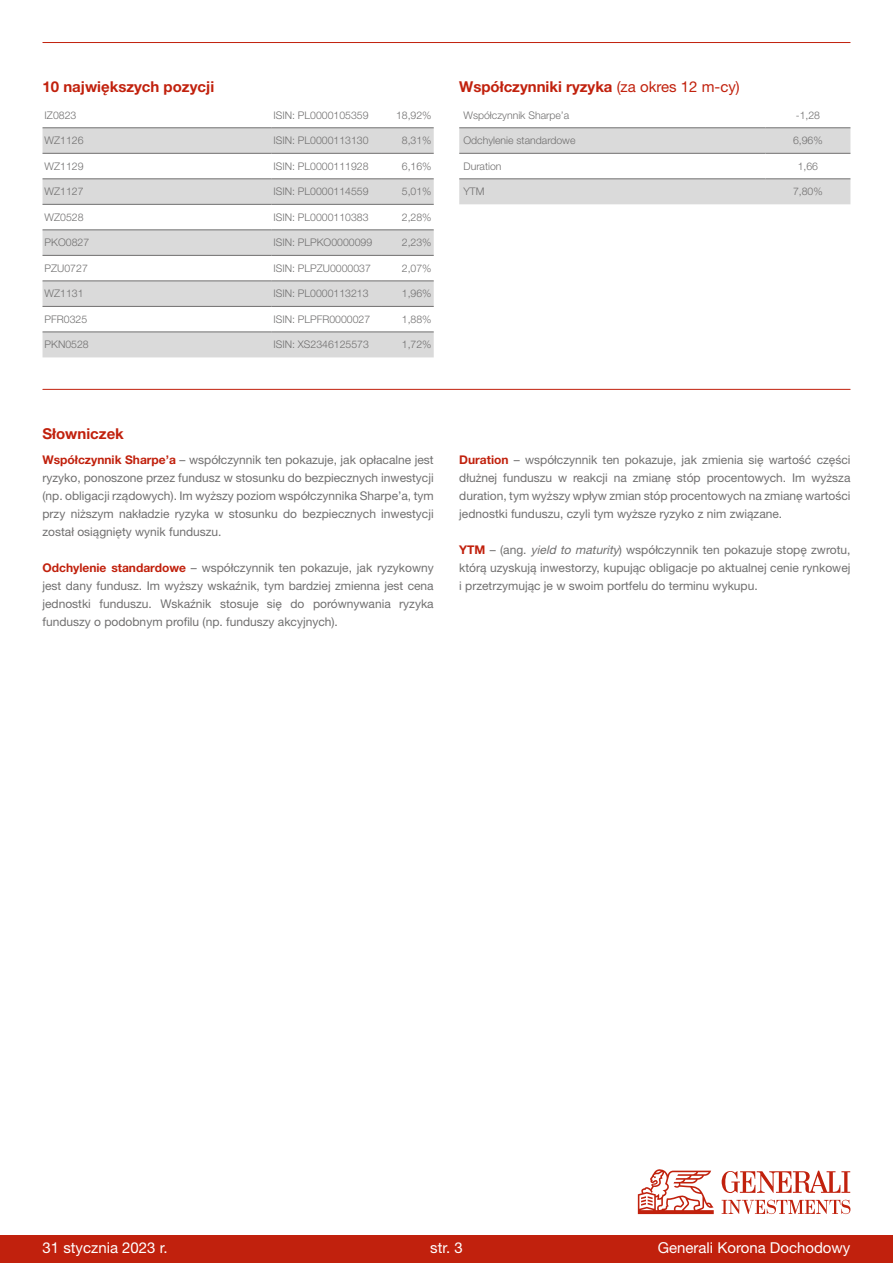
<style>
.page{position:relative;width:893px;height:1263px;background:#fff}
.page>*{position:absolute;margin:0;border:0;box-sizing:border-box;transform-origin:0 0}
.t1{font:700 15px "Helvetica Neue LT Pro";color:#c1210d}
.t2{font:15px "Helvetica Neue LT Pro";color:#fff}
.t3{font:12px/18px "Helvetica Neue LT Pro";color:#706f6f;text-align:justify}
.t4{font:300 10.5px "Helvetica Neue LT Pro";color:#706f6f}
.s1{font-weight:400}
.s2{font-weight:700;color:#c1210d}
.s3{font-style:italic}
</style>
<div class="page">
<hr style="left:43px;top:42px;width:807px;height:1px;background:#c1210d">
<svg style="left:43px;top:127px;width:391px;height:1px"></svg>
<svg style="left:43px;top:129px;width:391px;height:228px;fill:#dadada"></svg>
<hr style="left:43px;top:128px;width:228px;height:1px;background:#706f6f">
<hr style="left:271px;top:128px;width:110px;height:1px;background:#706f6f">
<hr style="left:381px;top:128px;width:53px;height:1px;background:#706f6f">
<hr style="left:43px;top:153px;width:228px;height:1px;background:#706f6f">
<hr style="left:271px;top:153px;width:110px;height:1px;background:#706f6f">
<hr style="left:381px;top:153px;width:53px;height:1px;background:#706f6f">
<hr style="left:43px;top:179px;width:228px;height:1px;background:#706f6f">
<hr style="left:271px;top:179px;width:110px;height:1px;background:#706f6f">
<hr style="left:381px;top:179px;width:53px;height:1px;background:#706f6f">
<hr style="left:43px;top:204px;width:228px;height:1px;background:#706f6f">
<hr style="left:271px;top:204px;width:110px;height:1px;background:#706f6f">
<hr style="left:381px;top:204px;width:53px;height:1px;background:#706f6f">
<hr style="left:43px;top:230px;width:228px;height:1px;background:#706f6f">
<hr style="left:271px;top:230px;width:110px;height:1px;background:#706f6f">
<hr style="left:381px;top:230px;width:53px;height:1px;background:#706f6f">
<hr style="left:43px;top:255px;width:228px;height:1px;background:#706f6f">
<hr style="left:271px;top:255px;width:110px;height:1px;background:#706f6f">
<hr style="left:381px;top:255px;width:53px;height:1px;background:#706f6f">
<hr style="left:43px;top:281px;width:228px;height:1px;background:#706f6f">
<hr style="left:271px;top:281px;width:110px;height:1px;background:#706f6f">
<hr style="left:381px;top:281px;width:53px;height:1px;background:#706f6f">
<hr style="left:43px;top:306px;width:228px;height:1px;background:#706f6f">
<hr style="left:271px;top:306px;width:110px;height:1px;background:#706f6f">
<hr style="left:381px;top:306px;width:53px;height:1px;background:#706f6f">
<hr style="left:43px;top:332px;width:228px;height:1px;background:#706f6f">
<hr style="left:271px;top:332px;width:110px;height:1px;background:#706f6f">
<hr style="left:381px;top:332px;width:53px;height:1px;background:#706f6f">
<hr style="left:43px;top:389px;width:807px;height:1px;background:#c1210d">
<svg style="left:459px;top:127px;width:391px;height:77px"></svg>
<hr style="left:459px;top:179px;width:306px;height:1px;background:#706f6f">
<hr style="left:765px;top:179px;width:85px;height:1px;background:#706f6f">
<hr style="left:459px;top:153px;width:306px;height:1px;background:#706f6f">
<hr style="left:765px;top:153px;width:85px;height:1px;background:#706f6f">
<hr style="left:459px;top:128px;width:306px;height:1px;background:#706f6f">
<hr style="left:765px;top:128px;width:85px;height:1px;background:#706f6f">
<div style="left:0;top:1235px;width:893px;height:28px;background:#c1210d"></div>
<svg style="left:638px;top:1169px;width:76px;height:45px"></svg>
<svg style="left:722px;top:1200px;width:128px;height:14px"></svg>
<svg style="left:722px;top:1171px;width:128px;height:22px"></svg>
<p class="t1" style="left:43px;top:77px;width:173px">10 największych pozycji</p>
<p class="t4" style="left:45px;top:109px;width:33px">IZ0823</p>
<p class="t4" style="left:273px;top:109px;width:97px">ISIN: PL0000105359</p>
<p class="t4" style="left:396px;top:109px;width:37px">18,92%</p>
<p class="t4" style="left:45px;top:134px;width:40px">WZ1126</p>
<p class="t4" style="left:273px;top:134px;width:97px">ISIN: PL0000113130</p>
<p class="t4" style="left:402px;top:134px;width:31px">8,31%</p>
<p class="t4" style="left:45px;top:160px;width:40px">WZ1129</p>
<p class="t4" style="left:273px;top:160px;width:97px">ISIN: PL0000111928</p>
<p class="t4" style="left:402px;top:160px;width:31px">6,16%</p>
<p class="t4" style="left:45px;top:185px;width:40px">WZ1127</p>
<p class="t4" style="left:273px;top:185px;width:97px">ISIN: PL0000114559</p>
<p class="t4" style="left:402px;top:185px;width:31px">5,01%</p>
<p class="t4" style="left:45px;top:211px;width:40px">WZ0528</p>
<p class="t4" style="left:273px;top:211px;width:97px">ISIN: PL0000110383</p>
<p class="t4" style="left:402px;top:211px;width:31px">2,28%</p>
<p class="t4" style="left:45px;top:236px;width:46px">PKO0827</p>
<p class="t4" style="left:273px;top:236px;width:100px">ISIN: PLPKO0000099</p>
<p class="t4" style="left:402px;top:236px;width:31px">2,23%</p>
<p class="t4" style="left:45px;top:262px;width:45px">PZU0727</p>
<p class="t4" style="left:273px;top:262px;width:99px">ISIN: PLPZU0000037</p>
<p class="t4" style="left:402px;top:262px;width:31px">2,07%</p>
<p class="t4" style="left:45px;top:287px;width:40px">WZ1131</p>
<p class="t4" style="left:273px;top:287px;width:97px">ISIN: PL0000113213</p>
<p class="t4" style="left:402px;top:287px;width:31px">1,96%</p>
<p class="t4" style="left:45px;top:313px;width:44px">PFR0325</p>
<p class="t4" style="left:273px;top:313px;width:98px">ISIN: PLPFR0000027</p>
<p class="t4" style="left:402px;top:313px;width:31px">1,88%</p>
<p class="t4" style="left:45px;top:338px;width:46px">PKN0528</p>
<p class="t4" style="left:273px;top:338px;width:97px">ISIN: XS2346125573</p>
<p class="t4" style="left:402px;top:338px;width:31px">1,72%</p>
<p class="t1" style="left:459px;top:77px;width:282px">Współczynniki ryzyka <span class="s1">(za okres 12 m-cy)</span></p>
<p class="t4" style="left:463px;top:109px;width:107px">Współczynnik Sharpe’a</p>
<p class="t4" style="left:796px;top:109px;width:26px">-1,28</p>
<p class="t4" style="left:463px;top:134px;width:114px">Odchylenie standardowe</p>
<p class="t4" style="left:793px;top:134px;width:31px">6,96%</p>
<p class="t4" style="left:463px;top:160px;width:40px">Duration</p>
<p class="t4" style="left:798px;top:160px;width:22px">1,66</p>
<p class="t4" style="left:463px;top:185px;width:22px">YTM</p>
<p class="t4" style="left:793px;top:185px;width:31px">7,80%</p>
<p class="t1" style="left:43px;top:424px;width:83px">Słowniczek</p>
<p class="t3" style="left:43px;top:450px;width:393px"><span class="s2">Współczynnik Sharpe’a</span> – współczynnik ten pokazuje, jak opłacalne jest ryzyko, ponoszone przez fundusz w stosunku do bezpiecznych inwestycji (np. obligacji rządowych). Im wyższy poziom współczynnika Sharpe’a, tym przy niższym nakładzie ryzyka w stosunku do bezpiecznych inwestycji został osiągnięty wynik funduszu.</p>
<p class="t3" style="left:43px;top:558px;width:393px"><span class="s2">Odchylenie standardowe</span> – współczynnik ten pokazuje, jak ryzykowny jest dany fundusz. Im wyższy wskaźnik, tym bardziej zmienna jest cena jednostki funduszu. Wskaźnik stosuje się do porównywania ryzyka funduszy o podobnym profilu (np. funduszy akcyjnych).</p>
<p class="t3" style="left:459px;top:450px;width:393px"><span class="s2">Duration</span> – współczynnik ten pokazuje, jak zmienia się wartość części dłużnej funduszu w reakcji na zmianę stóp procentowych. Im wyższa duration, tym wyższy wpływ zmian stóp procentowych na zmianę wartości jednostki funduszu, czyli tym wyższe ryzyko z nim związane.</p>
<p class="t3" style="left:459px;top:540px;width:393px"><span class="s2">YTM</span> – (ang. <span class="s3">yield to maturity</span>) współczynnik ten pokazuje stopę zwrotu, którą uzyskują inwestorzy, kupując obligacje po aktualnej cenie rynkowej i przetrzymując je w swoim portfelu do terminu wykupu.</p>
<p class="t2" style="left:43px;top:1238px;width:127px">31 stycznia 2023 r.</p>
<p class="t2" style="left:430px;top:1238px;width:34px">str. 3</p>
<p class="t2" style="left:658px;top:1238px;width:194px">Generali Korona Dochodowy</p>
</div>
